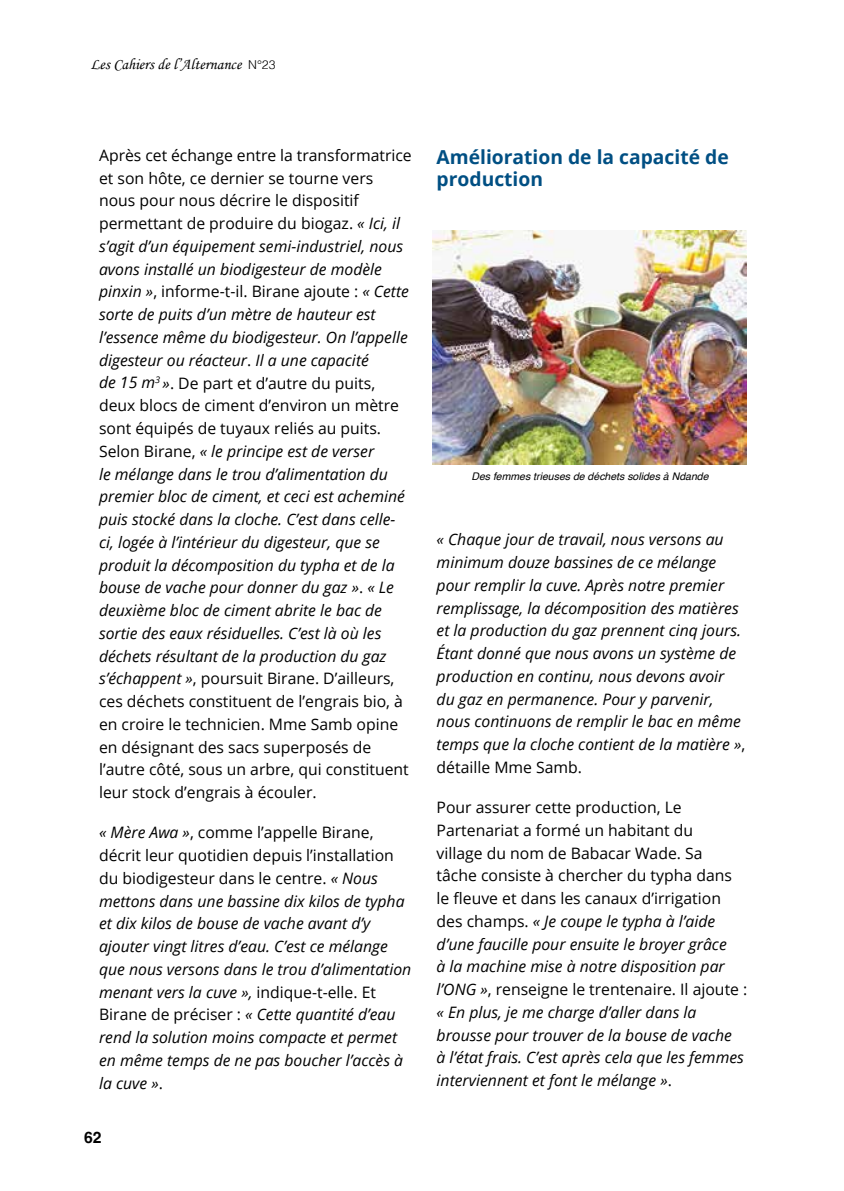
<style>
.page{position:relative;width:844px;height:1191px;background:#fff}
.page>*{position:absolute;margin:0;border:0;box-sizing:border-box;transform-origin:0 0}
.t1{font:700 19.25px/22.8px "Open Sans";color:#004f83}
.t2{font:italic 15.75px/22.8px "Open Sans";color:#000}
.t3{font:15.75px "Monotype Corsiva";color:#000}
.t4{font:700 15.75px "Helvetica";color:#000}
.t5{font:italic 10.5px "Helvetica";color:#000}
.s1{font-family:"Helvetica";font-weight:300;font-size:12.25px}
.s2{font-style:normal}
</style>
<div class="page">
<img style="left:433px;top:230px;width:312px;height:234px">
<p class="t3" style="left:90px;top:55px;width:187px">Les Cahiers de l’Alternance <span class="s1">N°23</span></p>
<p class="t2" style="left:99px;top:143px;width:314px"><span class="s2">Après cet échange entre la transformatrice et son hôte, ce dernier se tourne vers nous pour nous décrire le dispositif permettant de produire du biogaz.</span> « Ici, il s’agit d’un équipement semi-industriel, nous avons installé un biodigesteur de modèle pinxin »<span class="s2">, informe-t-il. Birane ajoute :</span> « Cette sorte de puits d’un mètre de hauteur est l’essence même du biodigesteur. On l’appelle digesteur ou réacteur<span class="s2">.</span> Il a une capacité<br>de 15 m<sup>3</sup> »<span class="s2">. De part et d’autre du puits, deux blocs de ciment d’environ un mètre sont équipés de tuyaux reliés au puits.<br>Selon Birane,</span> « le principe est de verser<br>le mélange dans le trou d’alimentation du premier bloc de ciment, et ceci est acheminé puis stocké dans la cloche. C’est dans celle&shy;ci, logée à l’intérieur du digesteur, que se produit la décomposition du typha et de la bouse de vache pour donner du gaz »<span class="s2">.</span> « Le deuxième bloc de ciment abrite le bac de sortie des eaux résiduelles. C’est là où les déchets résultant de la production du gaz s’échappent »<span class="s2">, poursuit Birane. D’ailleurs, ces déchets constituent de l’engrais bio, à en croire le technicien. Mme Samb opine en désignant des sacs superposés de l’autre côté, sous un arbre, qui constituent leur stock d’engrais à écouler.</span></p>
<p class="t2" style="left:99px;top:820px;width:314px">« Mère Awa »<span class="s2">, comme l’appelle Birane, décrit leur quotidien depuis l’installation du biodigesteur dans le centre.</span> « Nous mettons dans une bassine dix kilos de typha et dix kilos de bouse de vache avant d’y ajouter vingt litres d’eau. C’est ce mélange que nous versons dans le trou d’alimentation menant vers la cuve », <span class="s2">indique-t-elle. Et Birane de préciser :</span> « Cette quantité d’eau rend la solution moins compacte et permet en même temps de ne pas boucher l’accès à la cuve »<span class="s2">.</span></p>
<p class="t4" style="left:84px;top:1127px;width:19px">62</p>
<p class="t1" style="left:436px;top:145px;width:293px">Amélioration de la capacité de production</p>
<p class="t5" style="left:471px;top:468px;width:238px">Des femmes trieuses de déchets solides à Ndande</p>
<p class="t2" style="left:436px;top:528px;width:310px">« Chaque jour de travail, nous versons au minimum douze bassines de ce mélange pour remplir la cuve. Après notre premier remplissage, la décomposition des matières et la production du gaz prennent cinq jours.<br>Étant donné que nous avons un système de production en continu, nous devons avoir du gaz en permanence. Pour y parvenir, nous continuons de remplir le bac en même temps que la cloche contient de la matière »<span class="s2">, détaille Mme Samb.</span></p>
<p class="t2" style="left:436px;top:795px;width:312px"><span class="s2">Pour assurer cette production, Le Partenariat a formé un habitant du<br>village du nom de Babacar Wade. Sa<br>tâche consiste à chercher du typha dans le fleuve et dans les canaux d’irrigation des champs.</span> « Je coupe le typha à l’aide d’une faucille pour ensuite le broyer grâce<br>à la machine mise à notre disposition par l’ONG »<span class="s2">, renseigne le trentenaire. Il ajoute : </span>« En plus, je me charge d’aller dans la brousse pour trouver de la bouse de vache<br>à l’état frais. C’est après cela que les femmes interviennent et font le mélange »<span class="s2">.</span></p>
</div>
